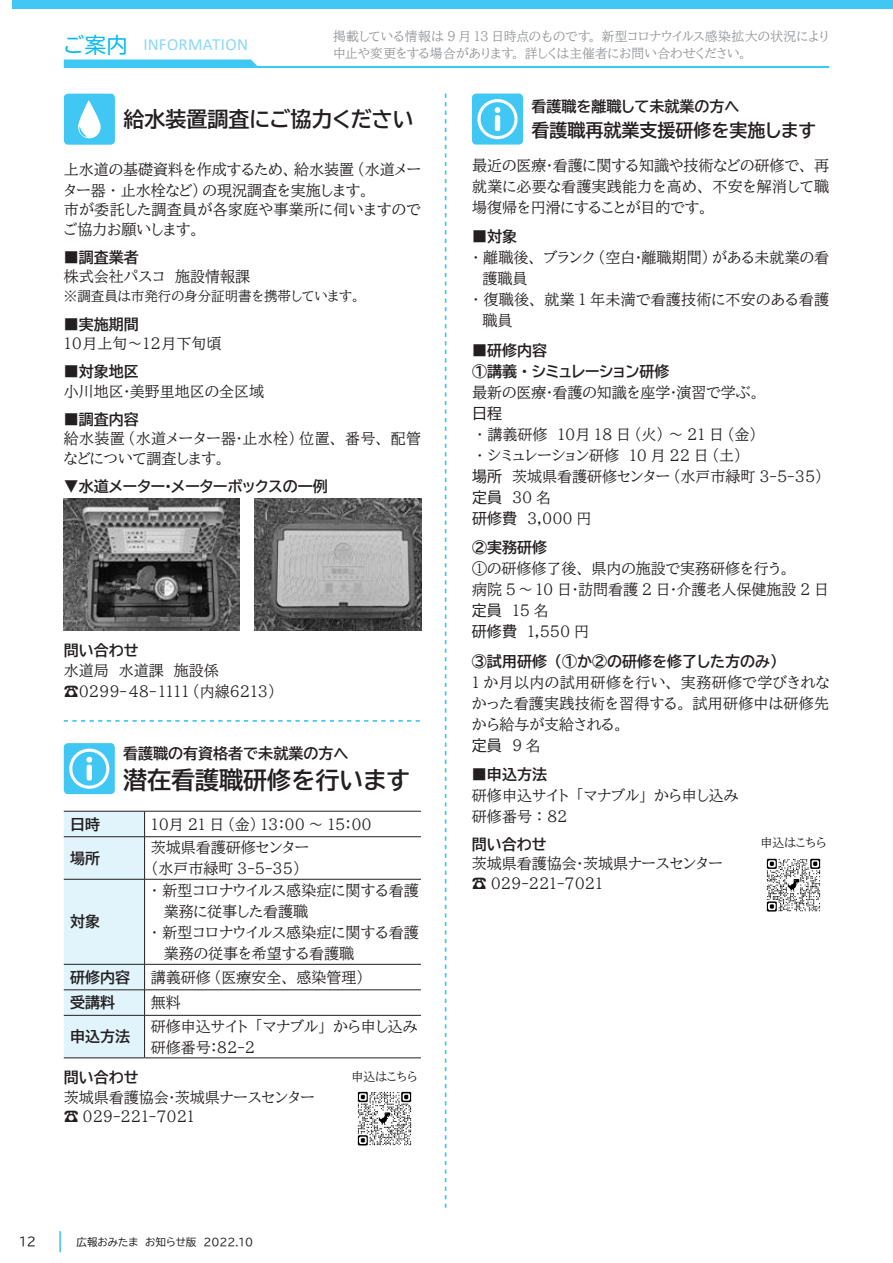
<style>
.page{position:relative;width:893px;height:1263px;background:#fff}
.page>*{position:absolute;margin:0;border:0;box-sizing:border-box;transform-origin:0 0}
.t1{font:24px "BIZ UDP Gothic Bold";color:#231f20}
.t2{font:21px "BIZ UDP Gothic Bold";color:#231f20}
.t3{font:18px "BIZ UDP Gothic Bold";color:#231f20}
.t4{font:16.95px "Calibri";letter-spacing:.015em;color:#8dd7f7}
.t5{font:15px/21px "BIZ UDP Mincho Medium";color:#231f20}
.t6{font:15px/21px "BIZ UDP Gothic Bold";color:#231f20}
.t7{font:15px/19.5px "BIZ UDP Mincho Medium";letter-spacing:.025em;color:#231f20}
.t8{font:15px "BIZ UDP Mincho Medium";letter-spacing:.02em;color:#231f20}
.t9{font:15px "BIZ UDP Gothic";color:#231f20}
.t10{font:13.5px "BIZ UDP Mincho Medium";color:#231f20}
.t11{font:12.75px/17px "BIZ UDP Mincho Medium";letter-spacing:.01em;color:#939598}
.t12{font:12px "BIZ UDP Mincho Medium";color:#231f20}
.t13{font:12px "BIZ UDP Gothic";color:#231f20}
.t14{font:10.5px "BIZ UDP Gothic";color:#231f20}
.s1{font-family:"BIZ UDP Gothic";font-size:21.3px;color:#00baf1}
.s2{font-family:"BIZ UDP Gothic"}
</style>
<div class="page">
<svg style="left:64px;top:60px;width:765px;height:8px"></svg>
<div style="left:13px;top:0;width:880px;height:9px;background:#40c7f4"></div>
<svg style="left:60px;top:1231px;width:1px;height:21px"></svg>
<div style="left:472px;top:94px;width:51px;height:51px;background:#40c7f4;border-radius:4px"></div>
<svg style="left:477px;top:99px;width:41px;height:40px"></svg>
<div style="left:495px;top:115px;width:5px;height:16px;background:#fff;border-radius:2px"></div>
<img style="left:766px;top:858px;width:55px;height:54px">
<svg style="left:445px;top:94px;width:1px;height:1114px"></svg>
<div style="left:64px;top:94px;width:51px;height:51px;background:#40c7f4;border-radius:4px"></div>
<svg style="left:78px;top:100px;width:23px;height:38px"></svg>
<img style="left:64px;top:498px;width:176px;height:132px">
<img style="left:255px;top:498px;width:166px;height:132px">
<hr style="left:145px;top:811px;width:276px;height:1px;background:#231f20">
<hr style="left:145px;top:836px;width:276px;height:1px;background:#231f20">
<hr style="left:145px;top:879px;width:276px;height:1px;background:#231f20">
<hr style="left:145px;top:964px;width:276px;height:1px;background:#231f20">
<hr style="left:145px;top:989px;width:276px;height:1px;background:#231f20">
<div style="left:64px;top:811px;width:81px;height:246px;background:#e1f4fc"></div>
<hr style="left:64px;top:1015px;width:81px;height:1px;background:#231f20">
<hr style="left:145px;top:1015px;width:276px;height:1px;background:#231f20">
<hr style="left:144px;top:1015px;width:1px;height:43px;background:#231f20">
<hr style="left:64px;top:1057px;width:81px;height:1px;background:#231f20">
<hr style="left:145px;top:1057px;width:276px;height:1px;background:#231f20">
<div style="left:64px;top:743px;width:51px;height:51px;background:#40c7f4;border-radius:4px"></div>
<svg style="left:69px;top:749px;width:41px;height:40px"></svg>
<div style="left:87px;top:765px;width:5px;height:15px;background:#fff;border-radius:2px"></div>
<img style="left:357px;top:1091px;width:55px;height:55px">
<svg style="left:64px;top:720px;width:356px;height:2px"></svg>
<p class="t4" style="left:64px;top:33px;width:186px"><span class="s1">ご案内</span> INFORMATION</p>
<p class="t11" style="left:333px;top:28px;width:498px">掲載している情報は 9 月 13 日時点のものです。新型コロナウイルス感染拡大の状況により中止や変更をする場合があります。詳しくは主催者にお問い合わせください。</p>
<h2 class="t2" style="left:123px;top:108px;width:292px">給水装置調査にご協力ください</h2>
<p class="t5" style="left:64px;top:158px;width:359px">上水道の基礎資料を作成するため、給水装置（水道メーター器・止水栓など）の現況調査を実施します。</p>
<p class="t7" style="left:64px;top:200px;width:359px">市が委託した調査員が各家庭や事業所に伺いますのでご協力お願いします。</p>
<p class="t6" style="left:64px;top:246px;width:76px">■調査業者</p>
<p class="t5" style="left:64px;top:266px;width:188px">株式会社パスコ　施設情報課</p>
<p class="t10" style="left:64px;top:289px;width:298px">※調査員は市発行の身分証明書を携帯しています。</p>
<p class="t6" style="left:64px;top:313px;width:77px">■実施期間</p>
<p class="t5" style="left:64px;top:333px;width:159px">10月上旬～１2月下旬頃</p>
<p class="t6" style="left:64px;top:361px;width:77px">■対象地区</p>
<p class="t5" style="left:64px;top:380px;width:202px">小川地区・美野里地区の全区域</p>
<p class="t6" style="left:64px;top:408px;width:77px">■調査内容</p>
<p class="t7" style="left:64px;top:429px;width:359px">給水装置（水道メーター器・止水栓）位置、番号、配管などについて調査します。</p>
<p class="t6" style="left:64px;top:476px;width:265px">▼水道メーター・メーターボックスの一例</p>
<p class="t6" style="left:64px;top:640px;width:76px">問い合わせ</p>
<p class="t5" style="left:64px;top:660px;width:213px">水道局　水道課　施設係<br>☎０２９９-４８-１１１1 （内線６２１３）</p>
<p class="t6" style="left:123px;top:743px;width:226px">看護職の有資格者で未就業の方へ</p>
<h1 class="t1" style="left:123px;top:767px;width:288px">潜在看護職研修を行います</h1>
<p class="t6" style="left:70px;top:813px;width:31px">日時</p>
<p class="t5" style="left:151px;top:813px;width:222px">１０月 21 日（金） 13：00 ～ 15：00</p>
<p class="t6" style="left:70px;top:847px;width:31px">場所</p>
<p class="t5" style="left:151px;top:837px;width:160px">茨城県看護研修センター（水戸市緑町 3-5-35）</p>
<p class="t6" style="left:70px;top:911px;width:31px">対象</p>
<p class="t5" style="left:151px;top:880px;width:269px">・新型コロナウイルス感染症に関する看護</p>
<p class="t5" style="left:164px;top:901px;width:146px">業務に従事した看護職</p>
<p class="t5" style="left:151px;top:922px;width:269px">・新型コロナウイルス感染症に関する看護</p>
<p class="t5" style="left:164px;top:943px;width:192px">業務の従事を希望する看護職</p>
<p class="t6" style="left:70px;top:966px;width:61px">研修内容</p>
<p class="t5" style="left:151px;top:966px;width:214px">講義研修（医療安全、感染管理）</p>
<p class="t6" style="left:70px;top:992px;width:46px">受講料</p>
<p class="t5" style="left:151px;top:992px;width:31px">無料</p>
<p class="t6" style="left:70px;top:1026px;width:61px">申込方法</p>
<p class="t5" style="left:151px;top:1015px;width:268px">研修申込サイト「マナブル」から申し込み研修番号：82-2</p>
<p class="t6" style="left:64px;top:1067px;width:76px">問い合わせ</p>
<p class="t5" style="left:64px;top:1087px;width:252px;line-height:19.5px">茨城県看護協会・茨城県ナースセンター☎ 029-221-7021</p>
<p class="t12" style="left:351px;top:1070px;width:68px">申込はこちら</p>
<p class="t13" style="left:19px;top:1236px;width:18px">12</p>
<p class="t14" style="left:77px;top:1236px;width:178px">広報おみたま　お知らせ版　2022.10</p>
<p class="t6" style="left:531px;top:96px;width:209px">看護職を離職して未就業の方へ</p>
<p class="t3" style="left:531px;top:121px;width:286px">看護職再就業支援研修を実施します</p>
<p class="t5" style="left:472px;top:154px;width:359px;text-align:justify">最近の医療・看護に関する知識や技術などの研修で、再就業に必要な看護実践能力を高め、不安を解消して職場復帰を円滑にすることが目的です。</p>
<p class="t6" style="left:472px;top:226px;width:46px">■対象</p>
<p class="t5" style="left:472px;top:247px;width:359px">・離職後、ブランク（空白・離職期間）がある未就業の看</p>
<p class="t5" style="left:483px;top:268px;width:46px">護職員</p>
<p class="t8" style="left:472px;top:292px;width:359px">・復職後、就業 1 年未満で看護技術に不安のある看護</p>
<p class="t5" style="left:483px;top:310px;width:31px">職員</p>
<p class="t6" style="left:472px;top:339px;width:199px">■研修内容<br>①講義・シミュレーション研修</p>
<p class="t5" style="left:472px;top:381px;width:289px">最新の医療・看護の知識を座学・演習で学ぶ。</p>
<p class="t9" style="left:472px;top:405px;width:31px">日程</p>
<p class="t5" style="left:472px;top:423px;width:352px">・講義研修　１０月 18 日（火）～ 21 日（金）<br>・シミュレーション研修　10 月 22 日（土）<br><span class="s2">場所　</span>茨城県看護研修センター（水戸市緑町 3-5-35）<span class="s2">定員</span>　30 名<br><span class="s2">研修費</span>　3,000 円</p>
<p class="t6" style="left:472px;top:537px;width:76px">②実務研修</p>
<p class="t5" style="left:472px;top:558px;width:359px">①の研修修了後、県内の施設で実務研修を行う。<br>病院 5～10 日・訪問看護 2 日・介護老人保健施設 2 日<span class="s2">定員</span>　15 名<br><span class="s2">研修費</span>　1,550 円</p>
<p class="t6" style="left:472px;top:650px;width:307px">③試用研修（①か②の研修を修了した方のみ）</p>
<p class="t5" style="left:472px;top:671px;width:359px">1 か月以内の試用研修を行い、実務研修で学びきれなかった看護実践技術を習得する。試用研修中は研修先から給与が支給される。<br><span class="s2">定員</span>　9 名</p>
<p class="t6" style="left:472px;top:764px;width:76px">■申込方法</p>
<p class="t5" style="left:472px;top:785px;width:268px">研修申込サイト「マナブル」から申し込み研修番号： 82</p>
<p class="t6" style="left:472px;top:834px;width:76px">問い合わせ</p>
<p class="t5" style="left:472px;top:854px;width:252px;line-height:19.5px">茨城県看護協会・茨城県ナースセンター☎ 029-221-7021</p>
<p class="t12" style="left:760px;top:837px;width:67px">申込はこちら</p>
</div>
